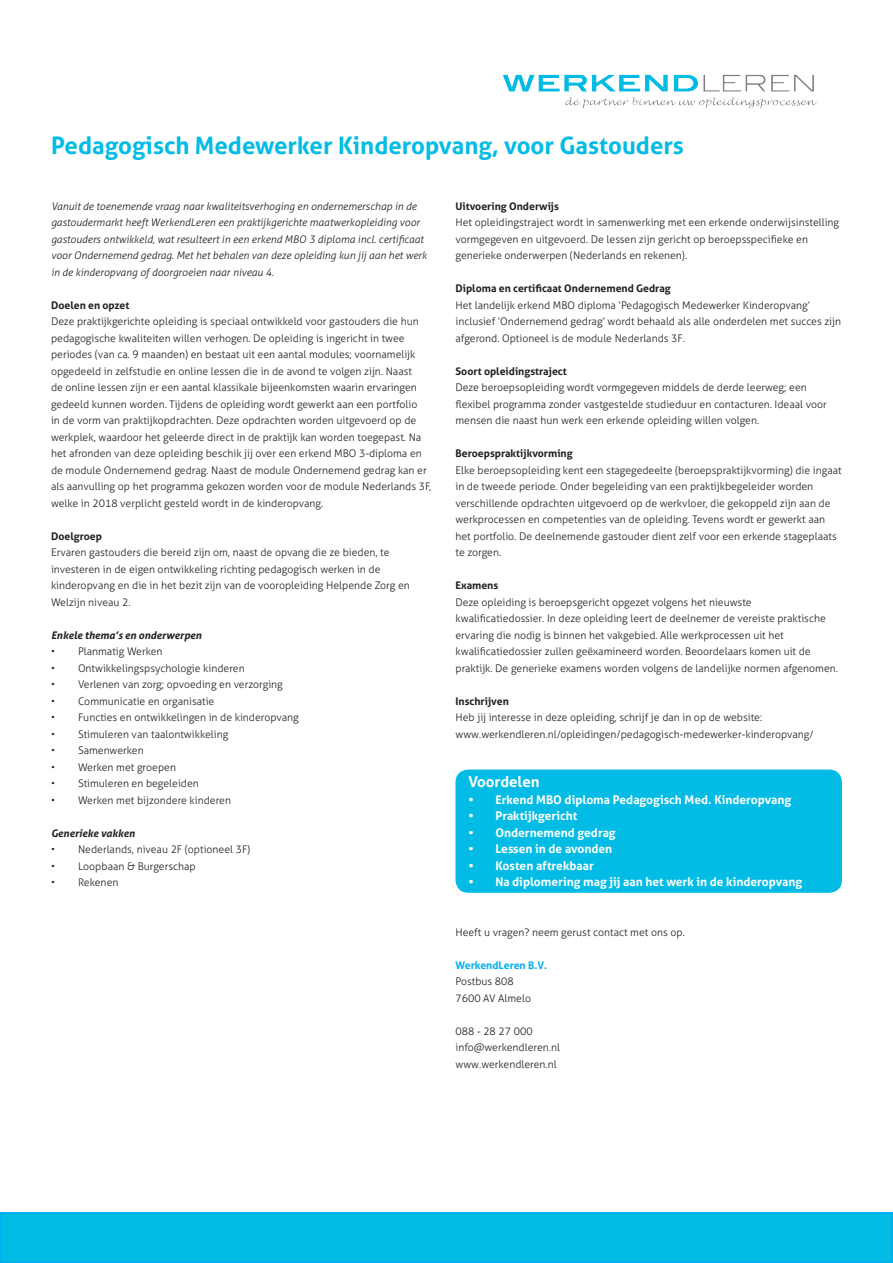
<style>
.page{position:relative;width:893px;height:1263px;background:#fff}
.page>*{position:absolute;margin:0;border:0;box-sizing:border-box;transform-origin:0 0}
.t1{font:700 24px "Aller";color:#02bce5}
.t2{font:700 15px "Aller";color:#fff}
.t3{font:700 12px "Aller";color:#fff}
.t4{font:300 10.5px/16.5px "Aller";color:#231f20}
.t5{font:italic 300 10.5px/16.5px "Aller";color:#231f20}
.t6{font:700 10.5px "Aller";color:#231f20}
.t7{font:italic 700 10.5px "Aller";color:#231f20}
.t8{font:700 10.5px "Aller";color:#00aeef}
</style>
<div class="page">
<div style="left:455px;top:769px;width:387px;height:124px;background:#02bce5;border-radius:13px"></div>
<img style="left:503px;top:74px;width:314px;height:35px">
<div style="left:1px;top:1213px;width:891px;height:49px;background:#02bce5"></div>
<div style="left:0;top:1212px;width:893px;height:51px;border:2px solid #00aeef"></div>
<h1 class="t1" style="left:51px;top:131px;width:634px">Pedagogisch Medewerker Kinderopvang, voor Gastouders</h1>
<p class="t5" style="left:51px;top:198px;width:377px">Vanuit de toenemende vraag naar kwaliteitsverhoging en ondernemerschap in de gastoudermarkt heeft WerkendLeren een praktijkgerichte maatwerkopleiding voor gastouders ontwikkeld, wat resulteert in een erkend MBO 3 diploma incl. certificaat voor Ondernemend gedrag. Met het behalen van deze opleiding kun jij aan het werk in de kinderopvang of doorgroeien naar niveau 4.</p>
<p class="t6" style="left:51px;top:299px;width:80px">Doelen en opzet</p>
<p class="t4" style="left:51px;top:313px;width:382px">Deze praktijkgerichte opleiding is speciaal ontwikkeld voor gastouders die hun pedagogische kwaliteiten willen verhogen. De opleiding is ingericht in twee periodes (van ca. 9 maanden) en bestaat uit een aantal modules; voornamelijk opgedeeld in zelfstudie en online lessen die in de avond te volgen zijn. Naast<br>de online lessen zijn er een aantal klassikale bijeenkomsten waarin ervaringen gedeeld kunnen worden. Tijdens de opleiding wordt gewerkt aan een portfolio<br>in de vorm van praktijkopdrachten. Deze opdrachten worden uitgevoerd op de werkplek, waardoor het geleerde direct in de praktijk kan worden toegepast. Na het afronden van deze opleiding beschik jij over een erkend MBO 3-diploma en de module Ondernemend gedrag. Naast de module Ondernemend gedrag kan er als aanvulling op het programma gekozen worden voor de module Nederlands 3F, welke in 2018 verplicht gesteld wordt in de kinderopvang.</p>
<p class="t6" style="left:51px;top:530px;width:52px">Doelgroep</p>
<p class="t4" style="left:51px;top:544px;width:360px">Ervaren gastouders die bereid zijn om, naast de opvang die ze bieden, te investeren in de eigen ontwikkeling richting pedagogisch werken in de kinderopvang en die in het bezit zijn van de vooropleiding Helpende Zorg en Welzijn niveau 2.</p>
<p class="t7" style="left:51px;top:629px;width:152px">Enkele thema’s en onderwerpen</p>
<p class="t4" style="left:51px;top:643px;width:113px">• Planmatig Werken</p>
<p class="t4" style="left:51px;top:660px;width:195px">• Ontwikkelingspsychologie kinderen</p>
<p class="t4" style="left:51px;top:676px;width:233px">• Verlenen van zorg; opvoeding en verzorging</p>
<p class="t4" style="left:51px;top:693px;width:165px">• Communicatie en organisatie</p>
<p class="t4" style="left:51px;top:709px;width:249px">• Functies en ontwikkelingen in de kinderopvang</p>
<p class="t4" style="left:51px;top:726px;width:179px">• Stimuleren van taalontwikkeling</p>
<p class="t4" style="left:51px;top:742px;width:94px">• Samenwerken</p>
<p class="t4" style="left:51px;top:759px;width:126px">• Werken met groepen</p>
<p class="t4" style="left:51px;top:775px;width:149px">• Stimuleren en begeleiden</p>
<p class="t4" style="left:51px;top:792px;width:182px">• Werken met bijzondere kinderen</p>
<p class="t7" style="left:51px;top:827px;width:85px">Generieke vakken</p>
<p class="t4" style="left:51px;top:841px;width:201px">• Nederlands, niveau 2F (optioneel 3F)</p>
<p class="t4" style="left:51px;top:858px;width:146px">• Loopbaan &amp; Burgerschap</p>
<p class="t4" style="left:51px;top:874px;width:69px">• Rekenen</p>
<p class="t6" style="left:455px;top:200px;width:105px">Uitvoering Onderwijs</p>
<p class="t4" style="left:455px;top:214px;width:385px">Het opleidingstraject wordt in samenwerking met een erkende onderwijsinstelling vormgegeven en uitgevoerd. De lessen zijn gericht op beroepsspecifieke en generieke onderwerpen (Nederlands en rekenen).</p>
<p class="t6" style="left:455px;top:282px;width:217px">Diploma en certificaat Ondernemend Gedrag</p>
<p class="t4" style="left:455px;top:297px;width:387px">Het landelijk erkend MBO diploma ‘Pedagogisch Medewerker Kinderopvang’ inclusief ‘Ondernemend gedrag’ wordt behaald als alle onderdelen met succes zijn afgerond. Optioneel is de module Nederlands 3F.</p>
<p class="t6" style="left:455px;top:365px;width:113px">Soort opleidingstraject</p>
<p class="t4" style="left:455px;top:379px;width:373px">Deze beroepsopleiding wordt vormgegeven middels de derde leerweg; een flexibel programma zonder vastgestelde studieduur en contacturen. Ideaal voor mensen die naast hun werk een erkende opleiding willen volgen.</p>
<p class="t6" style="left:455px;top:447px;width:119px">Beroepspraktijkvorming</p>
<p class="t4" style="left:455px;top:462px;width:388px">Elke beroepsopleiding kent een stagegedeelte (beroepspraktijkvorming) die ingaat in de tweede periode. Onder begeleiding van een praktijkbegeleider worden verschillende opdrachten uitgevoerd op de werkvloer, die gekoppeld zijn aan de werkprocessen en competenties van de opleiding. Tevens wordt er gewerkt aan het portfolio. De deelnemende gastouder dient zelf voor een erkende stageplaats te zorgen.</p>
<p class="t6" style="left:455px;top:579px;width:44px">Examens</p>
<p class="t4" style="left:455px;top:594px;width:384px">Deze opleiding is beroepsgericht opgezet volgens het nieuwste kwalificatiedossier. In deze opleiding leert de deelnemer de vereiste praktische ervaring die nodig is binnen het vakgebied. Alle werkprocessen uit het kwalificatiedossier zullen geëxamineerd worden. Beoordelaars komen uit de praktijk. De generieke examens worden volgens de landelijke normen afgenomen.</p>
<p class="t6" style="left:455px;top:695px;width:55px">Inschrijven</p>
<p class="t4" style="left:455px;top:709px;width:360px">Heb jij interesse in deze opleiding, schrijf je dan in op de website: www.werkendleren.nl/opleidingen/pedagogisch-medewerker-kinderopvang/</p>
<h2 class="t2" style="left:468px;top:773px;width:73px">Voordelen</h2>
<p class="t3" style="left:468px;top:792px;width:325px">• Erkend MBO diploma Pedagogisch Med. Kinderopvang</p>
<p class="t3" style="left:468px;top:809px;width:111px">• Praktijkgericht</p>
<p class="t3" style="left:468px;top:825px;width:149px">• Ondernemend gedrag</p>
<p class="t3" style="left:468px;top:842px;width:145px">• Lessen in de avonden</p>
<p class="t3" style="left:468px;top:858px;width:127px">• Kosten aftrekbaar</p>
<p class="t3" style="left:468px;top:875px;width:335px">• Na diplomering mag jij aan het werk in de kinderopvang</p>
<p class="t4" style="left:455px;top:924px;width:231px">Heeft u vragen? neem gerust contact met ons op.</p>
<p class="t8" style="left:455px;top:959px;width:93px">WerkendLeren B.V.</p>
<p class="t4" style="left:455px;top:973px;width:77px">Postbus 808<br>7600 AV Almelo</p>
<p class="t4" style="left:455px;top:1023px;width:106px">088 - 28 27 000 info@werkendleren.nl www.werkendleren.nl</p>
</div>
